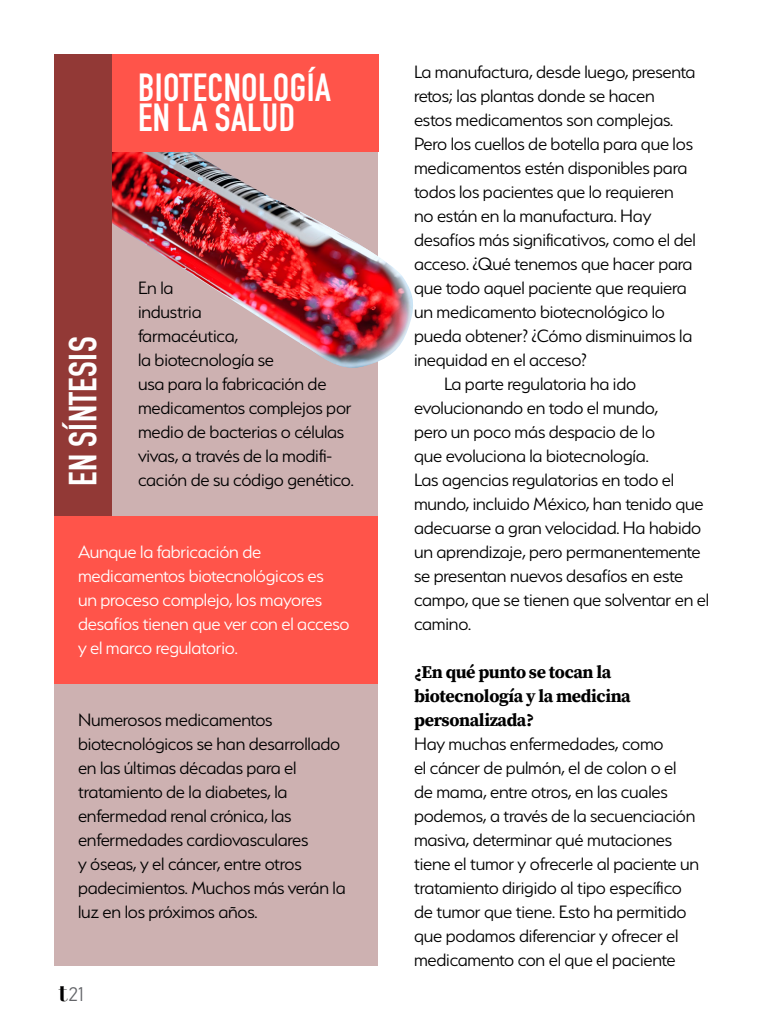
<style>
.page{position:relative;width:768px;height:1024px;background:#fff}
.page>*{position:absolute;margin:0;border:0;box-sizing:border-box;transform-origin:0 0}
.t1{font:700 38.6px/29.6px "DIN Condensed";letter-spacing:.01em;color:#fff}
.t2{font:300 20px/24px "Serenity";letter-spacing:-.01em;color:#000}
.t3{font:300 20px/24px "Serenity";letter-spacing:-.01em;color:#fff}
.t4{font:300 19.9px "PF Din Text Pro";color:#636569}
.t5{font:18px/24px "Source Serif Variable";color:#000}
.s1{font-family:"Didot";font-weight:700;font-size:26.7px;color:#000}
</style>
<div class="page">
<div style="left:112px;top:98px;width:266px;height:282px;background:#cdb1b1"></div>
<img style="left:112px;top:152px;width:189px;height:191px">
<div style="left:54px;top:516px;width:324px;height:168px;background:#ff544a"></div>
<div style="left:54px;top:684px;width:324px;height:282px;background:#cdb1b1"></div>
<div style="left:54px;top:380px;width:324px;height:136px;background:#cdb1b1"></div>
<div style="left:54px;top:54px;width:325px;height:98px;background:#ff544a"></div>
<div style="left:54px;top:54px;width:58px;height:462px;background:#923936"></div>
<img style="left:300px;top:212px;width:113px;height:156px">
<h1 class="t1" style="left:138px;top:73px;width:194px">BIOTECNOLOGÍA<br>EN LA SALUD</h1>
<h1 class="t1" style="left:68px;top:486px;width:151px;rotate:-90deg">EN SÍNTESIS</h1>
<p class="t2" style="left:138px;top:276px;width:217px">En la<br>industria<br>farmacéutica,<br>la biotecnología se<br>usa para la fabricación de medicamentos complejos por medio de bacterias o células vivas, a través de la modifi&shy;cación de su código genético.</p>
<p class="t3" style="left:78px;top:540px;width:273px">Aunque la fabricación de medicamentos biotecnológicos es<br>un proceso complejo, los mayores desafíos tienen que ver con el acceso y el marco regulatorio.</p>
<p class="t2" style="left:78px;top:708px;width:269px">Numerosos medicamentos biotecnológicos se han desarrollado en las últimas décadas para el tratamiento de la diabetes, la enfermedad renal crónica, las enfermedades cardiovasculares<br>y óseas, y el cáncer, entre otros padecimientos. Muchos más verán la luz en los próximos años.</p>
<p class="t4" style="left:58px;top:983px;width:30px"><span class="s1">t</span>21</p>
<p class="t2" style="left:414px;top:60px;width:283px">La manufactura, desde luego, presenta</p>
<p class="t2" style="left:414px;top:84px;width:242px">retos; las plantas donde se hacen</p>
<p class="t2" style="left:414px;top:108px;width:261px">estos medicamentos son complejas.</p>
<p class="t2" style="left:414px;top:132px;width:281px">Pero los cuellos de botella para que los</p>
<p class="t2" style="left:414px;top:156px;width:275px">medicamentos estén disponibles para</p>
<p class="t2" style="left:414px;top:180px;width:261px">todos los pacientes que lo requieren</p>
<p class="t2" style="left:414px;top:204px;width:239px">no están en la manufactura. Hay</p>
<p class="t2" style="left:414px;top:228px;width:283px">desafíos más significativos, como el del</p>
<p class="t2" style="left:414px;top:252px;width:280px">acceso. ¿Qué tenemos que hacer para</p>
<p class="t2" style="left:414px;top:276px;width:274px">que todo aquel paciente que requiera</p>
<p class="t2" style="left:414px;top:300px;width:253px">un medicamento biotecnológico lo</p>
<p class="t2" style="left:414px;top:324px;width:280px">pueda obtener? ¿Cómo disminuimos la</p>
<p class="t2" style="left:414px;top:348px;width:174px">inequidad en el acceso?</p>
<p class="t2" style="left:444px;top:372px;width:194px">La parte regulatoria ha ido</p>
<p class="t2" style="left:414px;top:396px;width:246px">evolucionando en todo el mundo,</p>
<p class="t2" style="left:414px;top:420px;width:243px">pero un poco más despacio de lo</p>
<p class="t2" style="left:414px;top:444px;width:236px">que evoluciona la biotecnología.</p>
<p class="t2" style="left:414px;top:468px;width:262px">Las agencias regulatorias en todo el</p>
<p class="t2" style="left:414px;top:492px;width:291px">mundo, incluido México, han tenido que</p>
<p class="t2" style="left:414px;top:516px;width:289px">adecuarse a gran velocidad. Ha habido</p>
<p class="t2" style="left:414px;top:540px;width:288px">un aprendizaje, pero permanentemente</p>
<p class="t2" style="left:414px;top:564px;width:271px">se presentan nuevos desafíos en este</p>
<p class="t2" style="left:414px;top:588px;width:297px">campo, que se tienen que solventar en el</p>
<p class="t2" style="left:414px;top:612px;width:59px">camino.</p>
<p class="t5" style="left:414px;top:660px;width:218px">¿En qué punto se tocan la biotecnología y la medicina personalizada?</p>
<p class="t2" style="left:414px;top:732px;width:287px">Hay muchas enfermedades, como<br>el cáncer de pulmón, el de colon o el de mama, entre otros, en las cuales podemos, a través de la secuenciación masiva, determinar qué mutaciones tiene el tumor y ofrecerle al paciente un tratamiento dirigido al tipo específico de tumor que tiene. Esto ha permitido que podamos diferenciar y ofrecer el medicamento con el que el paciente</p>
</div>
